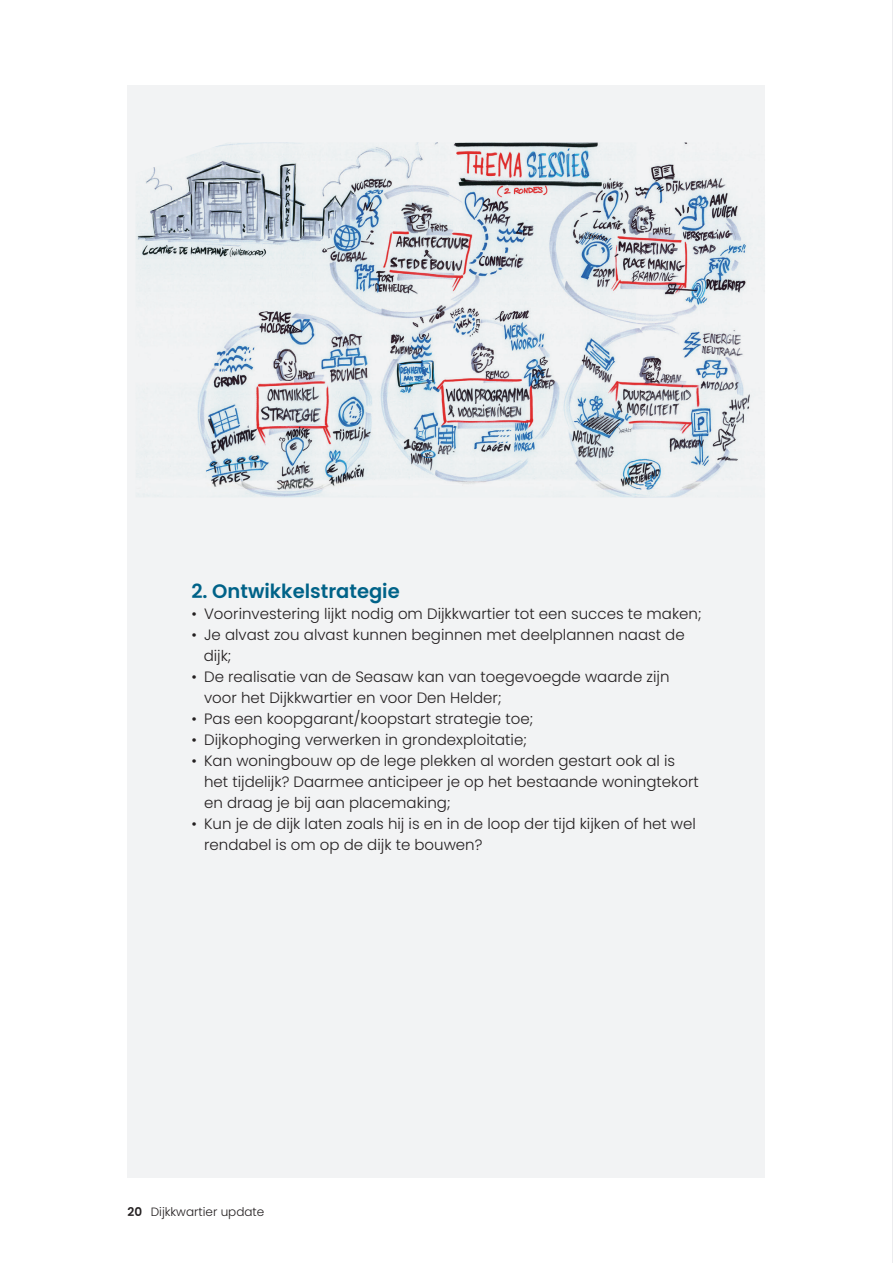
<style>
.page{position:relative;width:893px;height:1263px;background:#fff}
.page>*{position:absolute;margin:0;border:0;box-sizing:border-box;transform-origin:0 0}
.t1{font:600 19.5px "Poppins";color:#006288}
.t2{font:300 15px/21px "Poppins";color:#231f20}
.t3{font:300 12px "Poppins";color:#231f20}
.s1{font-weight:600}
</style>
<div class="page">
<div style="left:128px;top:85px;width:637px;height:1093px;background:#f2f3f4"></div>
<img style="left:136px;top:142px;width:614px;height:355px">
<hr style="left:892px;top:0;width:1px;height:1263px;background:#e6e7e9">
<h1 class="t1" style="left:191px;top:580px;width:210px">2. Ontwikkelstrategie</h1>
<p class="t2" style="left:191px;top:603px;width:512px">• Voorinvestering lijkt nodig om Dijkkwartier tot een succes te maken;</p>
<p class="t2" style="left:204px;top:624px;width:482px;text-indent:-12px">• Je alvast zou alvast kunnen beginnen met deelplannen naast de dijk;</p>
<p class="t2" style="left:204px;top:666px;width:467px;text-indent:-13px">• De realisatie van de Seasaw kan van toegevoegde waarde zijn voor het Dijkkwartier en voor Den Helder;</p>
<p class="t2" style="left:191px;top:708px;width:343px">• Pas een koopgarant/koopstart strategie toe;</p>
<p class="t2" style="left:191px;top:729px;width:337px">• Dijkophoging verwerken in grondexploitatie;</p>
<p class="t2" style="left:204px;top:750px;width:496px;text-indent:-13px">• Kan woningbouw op de lege plekken al worden gestart ook al is het tijdelijk? Daarmee anticipeer je op het bestaande woningtekort en draag je bij aan placemaking;</p>
<p class="t2" style="left:204px;top:813px;width:493px;text-indent:-13px">• Kun je de dijk laten zoals hij is en in de loop der tijd kijken of het wel rendabel is om op de dijk te bouwen?</p>
<p class="t3" style="left:128px;top:1205px;width:138px"><span class="s1">20</span> Dijkkwartier update</p>
</div>
